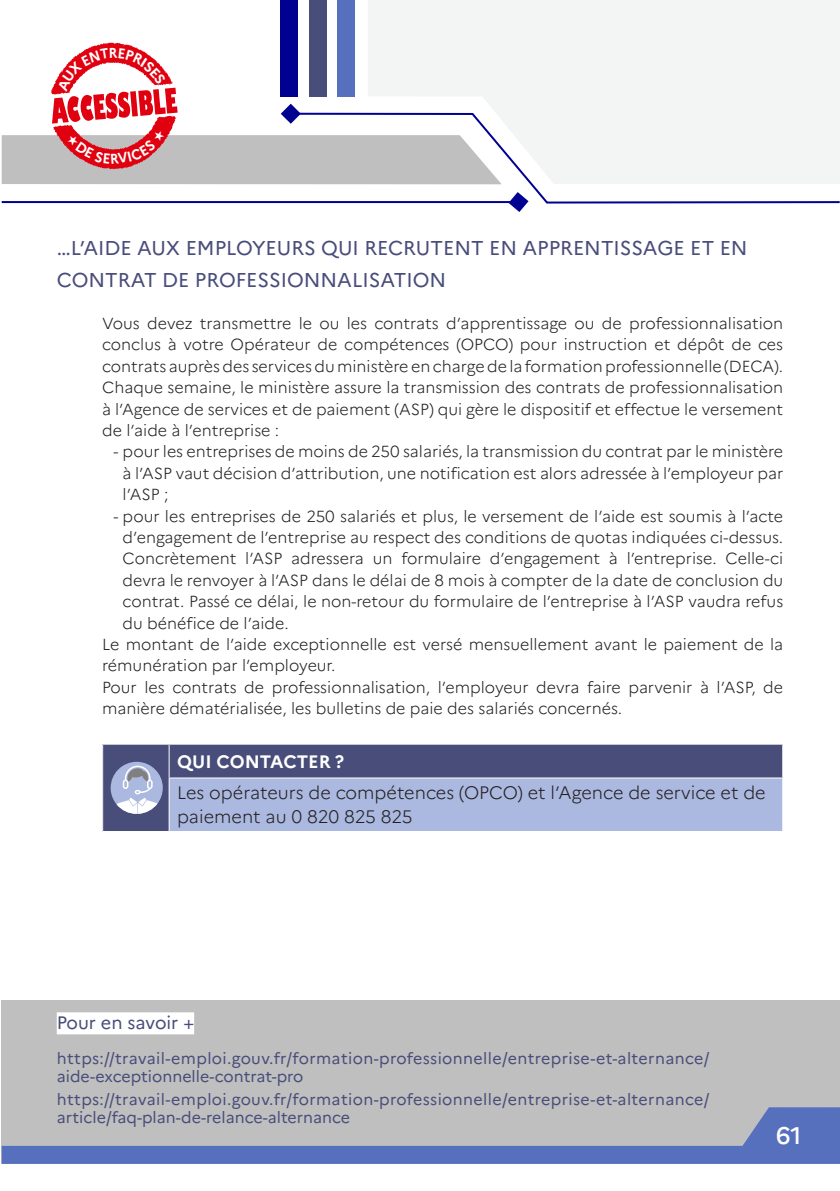
<style>
.page{position:relative;width:840px;height:1191px;background:#fff}
.page>*{position:absolute;margin:0;border:0;box-sizing:border-box;transform-origin:0 0}
.t1{font:500 24px "Marianne";color:#fff}
.t2{font:20px "Marianne";color:#484d7a}
.t3{font:300 18px/24px "Marianne";color:#231f20}
.t4{font:18px "Marianne";color:#484d7a}
.t5{font:700 18px "Marianne";color:#fff}
.t6{font:300 16px/21.4px "Marianne";color:#231f20;text-align:justify}
.t7{font:16px/18px "Marianne";letter-spacing:.02em;color:#484d7a}
</style>
<div class="page">
<div style="left:2px;top:1000px;width:837px;height:163px;background:#bfbfbf"></div>
<svg style="left:2px;top:1107px;width:837px;height:56px"></svg>
<svg style="left:287px;top:184px;width:552px;height:20px"></svg>
<svg style="left:508px;top:192px;width:20px;height:20px"></svg>
<hr style="left:2px;top:201px;width:512px;height:2px;background:#000091">
<div style="left:280px;top:0;width:17px;height:96px;background:#000091"></div>
<div style="left:309px;top:0;width:17px;height:96px;background:#484d7a"></div>
<div style="left:337px;top:0;width:17px;height:96px;background:#5770be"></div>
<div style="left:368px;top:0;width:471px;height:184px;background:#f3f4f4"></div>
<div style="left:57px;top:1012px;width:137px;height:22px;background:#fff"></div>
<div style="left:103px;top:744px;width:66px;height:87px;background:#484d7a"></div>
<div style="left:169px;top:744px;width:613px;height:34px;background:#484d7a"></div>
<div style="left:169px;top:778px;width:613px;height:53px;background:#abb8df"></div>
<hr style="left:168px;top:744px;width:1px;height:33px;background:#fff">
<hr style="left:781px;top:744px;width:1px;height:33px;background:#fff">
<hr style="left:168px;top:777px;width:614px;height:1px;background:#fff">
<hr style="left:168px;top:778px;width:1px;height:53px;background:#fff">
<hr style="left:781px;top:778px;width:1px;height:53px;background:#fff">
<svg style="left:111px;top:762px;width:52px;height:52px"></svg>
<svg style="left:2px;top:40px;width:499px;height:144px"></svg>
<p class="t2" style="left:57px;top:235px;width:53px">…L’Aide</p>
<p class="t2" style="left:137px;top:235px;width:63px">aux emplo</p>
<p class="t2" style="left:252px;top:235px;width:126px">yeurs qui recr</p>
<p class="t2" style="left:415px;top:235px;width:29px">utent</p>
<p class="t2" style="left:489px;top:235px;width:47px">en apprenti</p>
<p class="t2" style="left:619px;top:235px;width:38px">ssage</p>
<p class="t2" style="left:690px;top:235px;width:43px">et en</p>
<p class="t2" style="left:57px;top:267px;width:16px">contrat</p>
<p class="t2" style="left:162px;top:267px;width:46px">de profe</p>
<p class="t2" style="left:257px;top:267px;width:37px">ssionnali</p>
<p class="t2" style="left:368px;top:267px;width:26px">sation</p>
<p class="t6" style="left:102px;top:312px;width:682px">Vous devez transmettre le ou les contrats d’apprentissage ou de professionnalisation conclus à votre Opérateur de compétences (OPCO) pour instruction et dépôt de ces contrats auprès des services du ministère en charge de la formation professionnelle (DECA).<br>Chaque semaine, le ministère assure la transmission des contrats de professionnalisation à l’Agence de services et de paiement (ASP) qui gère le dispositif et effectue le versement de l’aide à l’entreprise :</p>
<p class="t6" style="left:123px;top:441px;width:661px;text-indent:-9px">- pour les entreprises de moins de 250 salariés, la transmission du contrat par le ministère à l’ASP vaut décision d’attribution, une notification est alors adressée à l’employeur par l’ASP ;</p>
<p class="t6" style="left:113px;top:505px;width:671px">- pour les entreprises de 250 salariés et plus, le versement de l’aide est soumis à l’acte</p>
<p class="t6" style="left:123px;top:526px;width:661px">d’engagement de l’entreprise au respect des conditions de quotas indiquées ci-dessus.</p>
<p class="t6" style="left:123px;top:548px;width:661px">Concrètement l’ASP adressera un formulaire d’engagement à l’entreprise. Celle-ci</p>
<p class="t6" style="left:123px;top:569px;width:661px">devra le renvoyer à l’ASP dans le délai de 8 mois à compter de la date de conclusion du</p>
<p class="t6" style="left:123px;top:591px;width:661px">contrat. Passé ce délai, le non-retour du formulaire de l’entreprise à l’ASP vaudra refus</p>
<p class="t6" style="left:123px;top:612px;width:167px">du bénéfice de l’aide.</p>
<p class="t6" style="left:102px;top:633px;width:682px">Le montant de l’aide exceptionnelle est versé mensuellement avant le paiement de la</p>
<p class="t6" style="left:102px;top:655px;width:235px">rémunération par l’employeur.</p>
<p class="t6" style="left:102px;top:676px;width:682px">Pour les contrats de professionnalisation, l’employeur devra faire parvenir à l’ASP, de</p>
<p class="t6" style="left:102px;top:698px;width:521px">manière dématérialisée, les bulletins de paie des salariés concernés.</p>
<p class="t5" style="left:177px;top:750px;width:168px">QUI CONTACTER ?</p>
<p class="t3" style="left:177px;top:781px;width:590px">Les opérateurs de compétences (OPCO) et l’Agence de service et de paiement au 0 820 825 825</p>
<p class="t4" style="left:57px;top:1011px;width:139px">Pour en savoir +</p>
<p class="t7" style="left:57px;top:1049px;width:654px">https://travail-emploi.gouv.fr/formation-professionnelle/entreprise-et-alternance/ aide-exceptionnelle-contrat-pro</p>
<p class="t7" style="left:57px;top:1090px;width:654px">https://travail-emploi.gouv.fr/formation-professionnelle/entreprise-et-alternance/ article/faq-plan-de-relance-alternance</p>
<h1 class="t1" style="left:775px;top:1121px;width:27px">61</h1>
</div>
